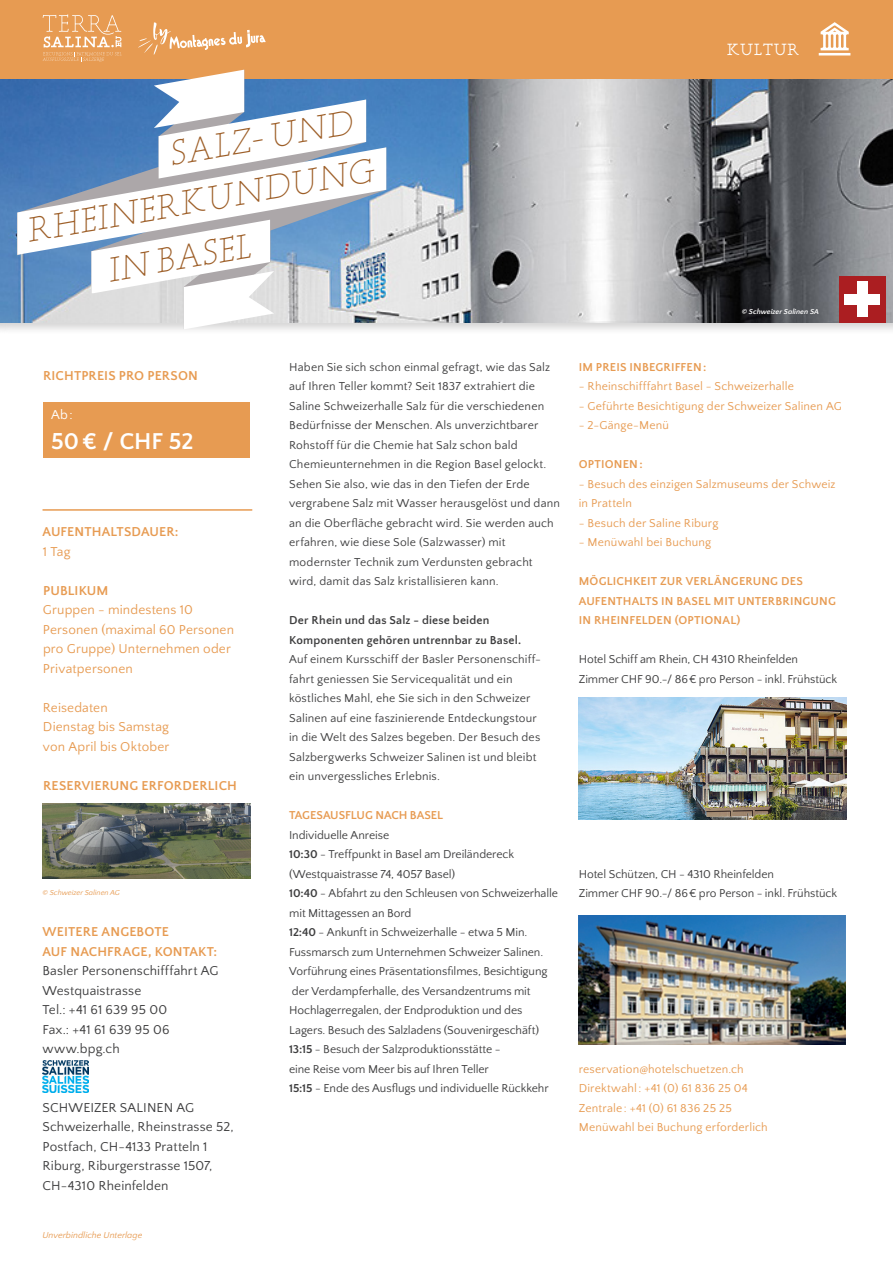
<style>
.page{position:relative;width:893px;height:1263px;background:#fff}
.page>*{position:absolute;margin:0;border:0;box-sizing:border-box;transform-origin:0 0}
.t1{font:italic 300 31.5px "Saljan";color:#9d5e27}
.t2{font:700 24px "Quattrocento Sans";letter-spacing:-.005em;color:#fff}
.t3{font:15px "Saljan";color:#fff}
.t4{font:13.5px "Quattrocento Sans";letter-spacing:.01em;color:#3e3e3f}
.t5{font:13.5px/19.5px "Quattrocento Sans";letter-spacing:.01em;color:#e79b52}
.t6{font:700 13.5px/19.5px "Quattrocento Sans";letter-spacing:.01em;color:#e79b52}
.t7{font:13.5px "Quattrocento Sans";color:#fff}
.t8{font:12px/19.5px "Quattrocento Sans";letter-spacing:.005em;color:#3e3e3f}
.t9{font:12px/19.5px "Quattrocento Sans";letter-spacing:.01em;color:#e79b52}
.t10{font:700 12px/19.5px "Quattrocento Sans";letter-spacing:.01em;color:#e79b52}
.t11{font:700 12px/19.5px "Quattrocento Sans";letter-spacing:.015em;color:#3e3e3f}
.t12{font:italic 9px "Quattrocento Sans";color:#e79b52}
.t13{font:italic 700 7.5px "Quattrocento Sans";color:#fff}
.t14{font:italic 7.5px "Quattrocento Sans";color:#e79b52}
.s1{font-weight:400}
.s2{font-weight:700}
</style>
<div class="page">
<div style="left:0;top:73px;width:893px;height:262px;background:#231f20;opacity:.2"></div>
<img style="left:0;top:78px;width:893px;height:245px">
<div style="left:0;top:0;width:893px;height:78px;background:#e79b52"></div>
<svg style="left:138px;top:22px;width:128px;height:33px"></svg>
<svg style="left:43px;top:14px;width:79px;height:48px"></svg>
<div style="left:43px;top:402px;width:207px;height:55px;background:#e79b52"></div>
<img style="left:579px;top:697px;width:267px;height:122px">
<img style="left:43px;top:1061px;width:46px;height:31px">
<hr style="left:43px;top:509px;width:209px;height:2px;background:#e79b52">
<svg style="left:819px;top:22px;width:31px;height:33px"></svg>
<img style="left:43px;top:804px;width:208px;height:74px">
<svg style="left:17px;top:69px;width:369px;height:260px"></svg>
<div style="left:839px;top:276px;width:46px;height:47px;background:#ab1e21"></div>
<div style="left:857px;top:281px;width:10px;height:36px;background:#fff"></div>
<div style="left:844px;top:294px;width:36px;height:11px;background:#fff"></div>
<img style="left:578px;top:915px;width:267px;height:129px">
<p class="t3" style="left:727px;top:39px;width:74px">KULTUR</p>
<p class="t1" style="left:166px;top:133px;width:187px;rotate:-10deg">SALZ- UND</p>
<p class="t1" style="left:23px;top:210px;width:354px;rotate:-10deg">RHEINERKUNDUNG</p>
<p class="t1" style="left:103px;top:250px;width:147px;rotate:-10deg">IN BASEL</p>
<p class="t6" style="left:43px;top:367px;width:156px">RICHTPREIS PRO PERSON</p>
<p class="t7" style="left:51px;top:408px;width:23px">Ab:</p>
<p class="t2" style="left:51px;top:428px;width:144px">50€ / CHF 52</p>
<p class="t6" style="left:43px;top:523px;width:137px">AUFENTHALTSDAUER:<br><span class="s1">1 Tag</span></p>
<p class="t6" style="left:43px;top:581px;width:67px">PUBLIKUM</p>
<p class="t5" style="left:43px;top:601px;width:193px">Gruppen - mindestens 10<br>Personen (maximal 60 Personen pro Gruppe) Unternehmen oder<br>Privatpersonen</p>
<p class="t5" style="left:43px;top:698px;width:66px">Reisedaten</p>
<p class="t5" style="left:43px;top:718px;width:128px">Dienstag bis Samstag</p>
<p class="t5" style="left:43px;top:737px;width:128px">von April bis Oktober</p>
<p class="t6" style="left:43px;top:776px;width:195px">RESERVIERUNG ERFORDERLICH</p>
<p class="t14" style="left:43px;top:889px;width:79px">© Schweizer Salinen AG</p>
<p class="t6" style="left:43px;top:922px;width:176px">WEITERE ANGEBOTE<br>AUF NACHFRAGE, KONTAKT:</p>
<p class="t4" style="left:43px;top:964px;width:178px">Basler Personenschifffahrt AG</p>
<p class="t4" style="left:43px;top:983px;width:100px">Westquaistrasse</p>
<p class="t4" style="left:43px;top:1003px;width:126px">Tel.: +41 61 639 95 00</p>
<p class="t4" style="left:43px;top:1022px;width:128px">Fax.: +41 61 639 95 06</p>
<p class="t4" style="left:43px;top:1042px;width:79px">www.bpg.ch</p>
<p class="t4" style="left:43px;top:1100px;width:153px">SCHWEIZER SALINEN AG</p>
<p class="t4" style="left:43px;top:1120px;width:193px">Schweizerhalle, Rheinstrasse 52,</p>
<p class="t4" style="left:43px;top:1139px;width:166px">Postfach, CH-4133 Pratteln 1</p>
<p class="t4" style="left:43px;top:1159px;width:171px">Riburg, Riburgerstrasse 1507,</p>
<p class="t4" style="left:43px;top:1178px;width:128px">CH-4310 Rheinfelden</p>
<p class="t12" style="left:43px;top:1231px;width:101px">Unverbindliche Unterlage</p>
<p class="t8" style="left:289px;top:357px;width:272px">Haben Sie sich schon einmal gefragt, wie das Salz auf Ihren Teller kommt? Seit 1837 extrahiert die Saline Schweizerhalle Salz für die verschiedenen Bedürfnisse der Menschen. Als unverzichtbarer Rohstoff für die Chemie hat Salz schon bald Chemieunternehmen in die Region Basel gelockt.<br>Sehen Sie also, wie das in den Tiefen der Erde vergrabene Salz mit Wasser herausgelöst und dann an die Oberfläche gebracht wird. Sie werden auch erfahren, wie diese Sole (Salzwasser) mit modernster Technik zum Verdunsten gebracht wird, damit das Salz kristallisieren kann.</p>
<p class="t11" style="left:289px;top:611px;width:253px">Der Rhein und das Salz - diese beiden<br>Komponenten gehören untrennbar zu Basel.<br><span class="s1">Auf einem Kursschiff der Basler Personenschiff-</span></p>
<p class="t8" style="left:289px;top:669px;width:253px">fahrt geniessen Sie Servicequalität und ein köstliches Mahl, ehe Sie sich in den Schweizer Salinen auf eine faszinierende Entdeckungstour in die Welt des Salzes begeben. Der Besuch des Salzbergwerks Schweizer Salinen ist und bleibt ein unvergessliches Erlebnis.</p>
<p class="t10" style="left:289px;top:806px;width:156px">TAGESAUSFLUG NACH BASEL</p>
<p class="t8" style="left:289px;top:825px;width:102px">Individuelle Anreise</p>
<p class="t8" style="left:289px;top:845px;width:226px"><span class="s2">10:30</span> - Treffpunkt in Basel am Dreiländereck (Westquaistrasse 74, 4057 Basel)</p>
<p class="t8" style="left:289px;top:884px;width:270px"><span class="s2">10:40</span> - Abfahrt zu den Schleusen von Schweizerhalle mit Mittagessen an Bord</p>
<p class="t8" style="left:289px;top:923px;width:256px"><span class="s2">12:40</span> - Ankunft in Schweizerhalle - etwa 5 Min.<br>Fussmarsch zum Unternehmen Schweizer Salinen.</p>
<p class="t8" style="left:289px;top:962px;width:260px">Vorführung eines Präsentationsfilmes, Besichtigung</p>
<p class="t8" style="left:289px;top:981px;width:251px">der Verdampferhalle, des Versandzentrums mit<br>Hochlagerregalen, der Endproduktion und des<br>Lagers. Besuch des Salzladens (Souvenirgeschäft)</p>
<p class="t8" style="left:289px;top:1040px;width:213px"><span class="s2">13:15</span> - Besuch der Salzproduktionsstätte - eine Reise vom Meer bis auf Ihren Teller</p>
<p class="t8" style="left:289px;top:1079px;width:261px"><span class="s2">15:15</span> - Ende des Ausflugs und individuelle Rückkehr</p>
<p class="t13" style="left:742px;top:307px;width:79px">© Schweizer Salinen SA</p>
<p class="t10" style="left:579px;top:357px;width:129px">IM PREIS INBEGRIFFEN:</p>
<p class="t9" style="left:579px;top:377px;width:217px">- Rheinschifffahrt Basel - Schweizerhalle</p>
<p class="t9" style="left:579px;top:396px;width:265px">- Geführte Besichtigung der Schweizer Salinen AG</p>
<p class="t9" style="left:579px;top:416px;width:92px">- 2-Gänge-Menü</p>
<p class="t10" style="left:579px;top:455px;width:65px">OPTIONEN:</p>
<p class="t9" style="left:579px;top:474px;width:258px">- Besuch des einzigen Salzmuseums der Schweiz in Pratteln</p>
<p class="t9" style="left:579px;top:513px;width:141px">- Besuch der Saline Riburg</p>
<p class="t9" style="left:579px;top:533px;width:134px">- Menüwahl bei Buchung</p>
<p class="t10" style="left:579px;top:572px;width:259px">MÖGLICHKEIT ZUR VERLÄNGERUNG DES<br>AUFENTHALTS IN BASEL MIT UNTERBRINGUNG<br>IN RHEINFELDEN (OPTIONAL)</p>
<p class="t8" style="left:579px;top:650px;width:221px">Hotel Schiff am Rhein, CH 4310 Rheinfelden</p>
<p class="t8" style="left:579px;top:669px;width:260px">Zimmer CHF 90.-/ 86€ pro Person - inkl. Frühstück</p>
<p class="t8" style="left:579px;top:864px;width:197px">Hotel Schützen, CH - 4310 Rheinfelden</p>
<p class="t8" style="left:579px;top:884px;width:260px">Zimmer CHF 90.-/ 86€ pro Person - inkl. Frühstück</p>
<p class="t9" style="left:579px;top:1059px;width:167px">reservation@hotelschuetzen.ch</p>
<p class="t9" style="left:579px;top:1079px;width:171px">Direktwahl : +41 (0) 61 836 25 04</p>
<p class="t9" style="left:579px;top:1098px;width:155px">Zentrale: +41 (0) 61 836 25 25</p>
<p class="t9" style="left:579px;top:1118px;width:191px">Menüwahl bei Buchung erforderlich</p>
</div>
